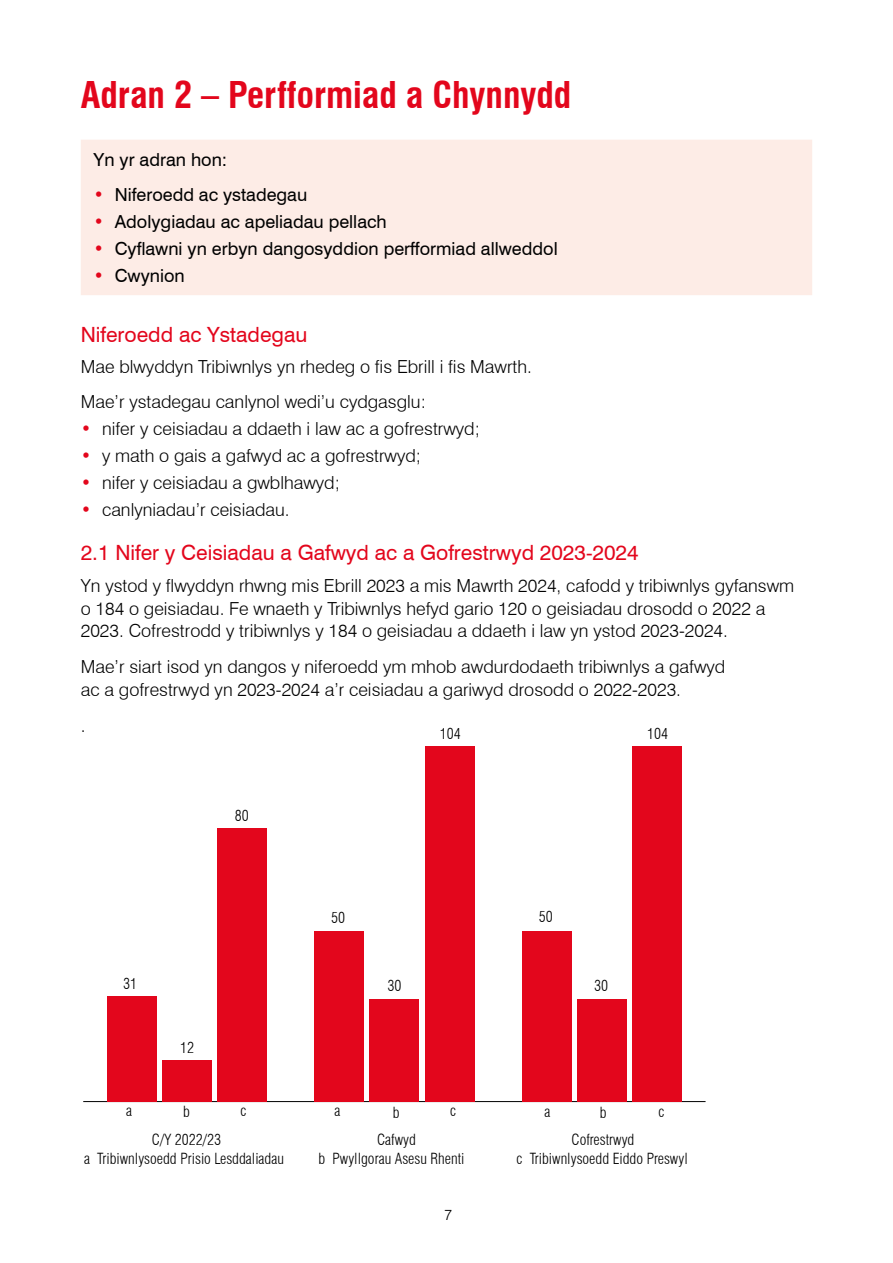
<style>
.page{position:relative;width:893px;height:1263px;background:#fff}
.page>*{position:absolute;margin:0;border:0;box-sizing:border-box;transform-origin:0 0}
.H1_Heading{font:700 condensed 36px "Swiss 721 BT";color:#e3061c}
.H2_Sub_Heading{font:21px "Swiss 721 BT";color:#e3061c}
.Body_Text{font:300 18px/22.8px "Swiss 721 BT";color:#000}
.Bullets{font:300 18px "Swiss 721 BT";color:#000}
.Bullets-2{font:18px "Swiss 721 BT";color:#000}
.Body_Text_Before_Bullets{font:300 18px "Swiss 721 BT";color:#000}
.Body_Text_Before_Bullets-2{font:18px "Swiss 721 BT";color:#000}
.t1{font:300 condensed 15px "Swiss 721 BT";color:#000}
.t2{font:300 15px "Swiss 721 BT";color:#000}
.s1{font-weight:300;color:#e3061c}
.s2{color:#e3061c}
</style>
<div class="page">
<div style="left:81px;top:140px;width:731px;height:155px;background:#fdece6"></div>
<hr style="left:83px;top:1101px;width:623px;height:1px;background:#000">
<div style="left:217px;top:828px;width:50px;height:273px;background:#e3061c"></div>
<div style="left:425px;top:746px;width:50px;height:355px;background:#e3061c"></div>
<div style="left:632px;top:746px;width:50px;height:355px;background:#e3061c"></div>
<div style="left:162px;top:1060px;width:50px;height:41px;background:#e3061c"></div>
<div style="left:369px;top:999px;width:50px;height:102px;background:#e3061c"></div>
<div style="left:577px;top:999px;width:50px;height:102px;background:#e3061c"></div>
<div style="left:107px;top:995px;width:50px;height:106px;background:#e3061c"></div>
<div style="left:314px;top:931px;width:50px;height:170px;background:#e3061c"></div>
<div style="left:522px;top:931px;width:49px;height:170px;background:#e3061c"></div>
<h1 class="H1_Heading" style="left:81px;top:73px;width:492px">Adran 2 – Perfformiad a Chynnydd</h1>
<p class="Body_Text_Before_Bullets-2" style="left:94px;top:149px;width:135px">Yn yr adran hon:</p>
<p class="Bullets-2" style="left:94px;top:184px;width:215px"><span class="s1">•</span> Niferoedd ac ystadegau</p>
<p class="Bullets-2" style="left:94px;top:211px;width:295px"><span class="s1">•</span> Adolygiadau ac apeliadau pellach</p>
<p class="Bullets-2" style="left:94px;top:238px;width:466px"><span class="s1">•</span> Cyflawni yn erbyn dangosyddion perfformiad allweddol</p>
<p class="Bullets-2" style="left:94px;top:265px;width:93px"><span class="s1">•</span> Cwynion</p>
<h2 class="H2_Sub_Heading" style="left:81px;top:322px;width:228px">Niferoedd ac Ystadegau</h2>
<p class="Body_Text" style="left:81px;top:355px;width:453px">Mae blwyddyn Tribiwnlys yn rhedeg o fis Ebrill i fis Mawrth.</p>
<p class="Body_Text_Before_Bullets" style="left:81px;top:390px;width:347px">Mae’r ystadegau canlynol wedi’u cydgasglu:</p>
<p class="Bullets" style="left:81px;top:417px;width:401px"><span class="s2">•</span> nifer y ceisiadau a ddaeth i law ac a gofrestrwyd;</p>
<p class="Bullets" style="left:81px;top:444px;width:342px"><span class="s2">•</span> y math o gais a gafwyd ac a gofrestrwyd;</p>
<p class="Bullets" style="left:81px;top:472px;width:261px"><span class="s2">•</span> nifer y ceisiadau a gwblhawyd;</p>
<p class="Bullets" style="left:81px;top:499px;width:210px"><span class="s2">•</span> canlyniadau’r ceisiadau.</p>
<h2 class="H2_Sub_Heading" style="left:81px;top:540px;width:559px">2.1 Nifer y Ceisiadau a Gafwyd ac a Gofrestrwyd 2023-2024</h2>
<p class="Body_Text" style="left:81px;top:574px;width:715px">Yn ystod y flwyddyn rhwng mis Ebrill 2023 a mis Mawrth 2024, cafodd y tribiwnlys gyfanswm o 184 o geisiadau. Fe wnaeth y Tribiwnlys hefyd gario 120 o geisiadau drosodd o 2022 a<br>2023. Cofrestrodd y tribiwnlys y 184 o geisiadau a ddaeth i law yn ystod 2023-2024.</p>
<p class="Body_Text" style="left:81px;top:655px;width:646px">Mae’r siart isod yn dangos y niferoedd ym mhob awdurdodaeth tribiwnlys a gafwyd ac a gofrestrwyd yn 2023-2024 a’r ceisiadau a gariwyd drosodd o 2022-2023.</p>
<p class="Body_Text" style="left:81px;top:713px;width:6px">.</p>
<p class="t1" style="left:440px;top:724px;width:23px">104</p>
<p class="t1" style="left:647px;top:724px;width:23px">104</p>
<p class="t1" style="left:235px;top:806px;width:16px">80</p>
<p class="t1" style="left:123px;top:974px;width:16px">31</p>
<p class="t1" style="left:180px;top:1038px;width:16px">12</p>
<p class="t1" style="left:126px;top:1101px;width:7px">a</p>
<p class="t1" style="left:183px;top:1103px;width:8px">b</p>
<p class="t1" style="left:240px;top:1101px;width:8px">c</p>
<p class="t1" style="left:152px;top:1130px;width:71px">C/Y 2022/23</p>
<p class="t1" style="left:331px;top:908px;width:16px">50</p>
<p class="t1" style="left:387px;top:976px;width:16px">30</p>
<p class="t1" style="left:539px;top:908px;width:16px">50</p>
<p class="t1" style="left:594px;top:976px;width:16px">30</p>
<p class="t1" style="left:334px;top:1102px;width:7px">a</p>
<p class="t1" style="left:393px;top:1103px;width:8px">b</p>
<p class="t1" style="left:450px;top:1102px;width:8px">c</p>
<p class="t1" style="left:544px;top:1102px;width:7px">a</p>
<p class="t1" style="left:600px;top:1104px;width:8px">b</p>
<p class="t1" style="left:658px;top:1102px;width:8px">c</p>
<p class="t1" style="left:377px;top:1131px;width:40px">Cafwyd</p>
<p class="t1" style="left:572px;top:1130px;width:64px">Cofrestrwyd</p>
<p class="t1" style="left:84px;top:1150px;width:201px">a Tribiwnlysoedd Prisio Lesddaliadau</p>
<p class="t1" style="left:319px;top:1150px;width:147px">b Pwyllgorau Asesu Rhenti</p>
<p class="t1" style="left:516px;top:1150px;width:173px">c Tribiwnlysoedd Eiddo Preswyl</p>
<p class="t2" style="left:444px;top:1206px;width:9px">7</p>
</div>
